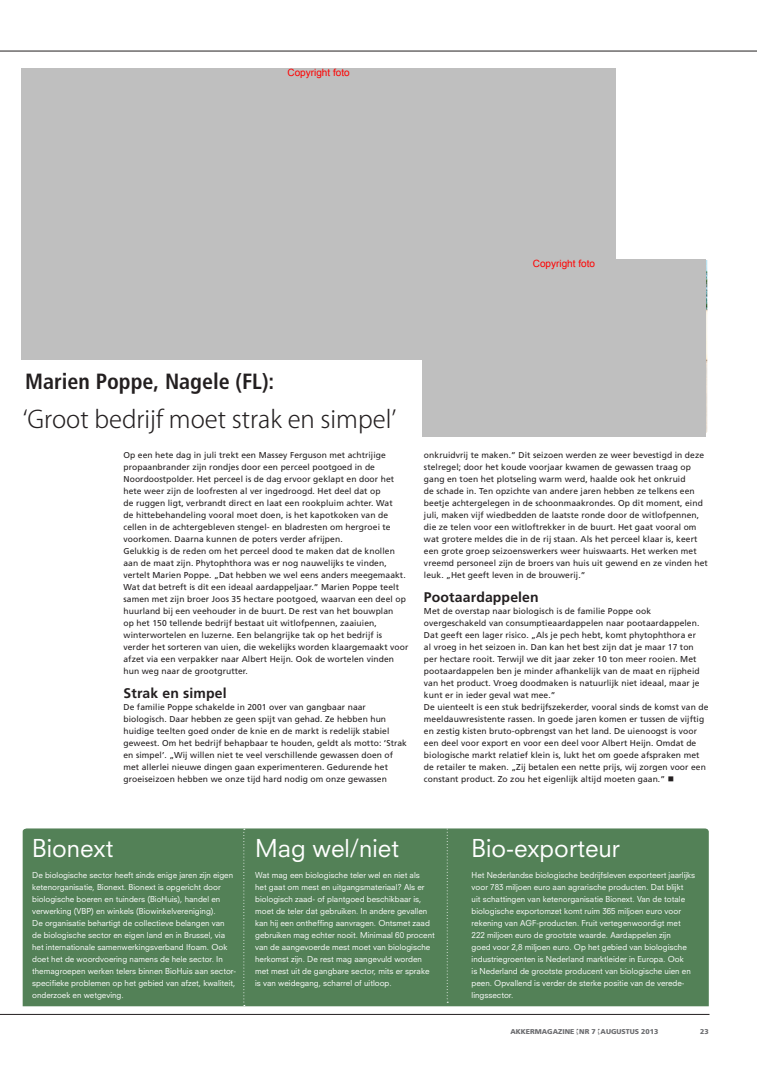
<style>
.page{position:relative;width:757px;height:1080px;background:#fff}
.page>*{position:absolute;margin:0;border:0;box-sizing:border-box;transform-origin:0 0}
.t1{font:300 24px "Koz Go Pro";color:#231f20}
.t2{font:24px "Neuzeit SLT Std";color:#fff}
.t3{font:700 condensed 22px "Frutiger LT Std";color:#231f20}
.t4{font:700 14px "Frutiger LT Std";letter-spacing:.01em;color:#231f20}
.t5{font:10px "Arial";color:#f00}
.t6{font:8.5px/12px "Frutiger LT Std";letter-spacing:.01em;color:#231f20}
.t7{font:8px/12px "Neuzeit SLT Std";color:#fff}
.t8{font:900 7px "Frutiger LT Std";color:#6c6d70}
</style>
<div class="page">
<hr style="left:0;top:1014px;width:709px;height:1px;background:#231f20">
<hr style="left:0;top:51px;width:757px;height:1px;background:#231f20">
<svg style="left:616px;top:259px;width:92px;height:174px"></svg>
<div style="left:23px;top:828px;width:686px;height:178px;background:#538157"></div>
<svg style="left:243px;top:829px;width:2px;height:177px"></svg>
<svg style="left:447px;top:828px;width:1px;height:175px"></svg>
<div style="left:21px;top:68px;width:595px;height:292px;background:#bfbfbf"></div>
<div style="left:422px;top:260px;width:284px;height:177px;background:#bfbfbf"></div>
<p class="t5" style="left:287px;top:66px;width:64px">Copyright foto</p>
<p class="t5" style="left:533px;top:257px;width:64px">Copyright foto</p>
<p class="t3" style="left:25px;top:368px;width:251px">Marien Poppe, Nagele (FL):</p>
<p class="t1" style="left:23px;top:403px;width:375px">ʻGroot bedrijf moet strak en simpelʼ</p>
<p class="t6" style="left:123px;top:449px;width:286px">Op een hete dag in juli trekt een Massey Ferguson met achtrijige propaanbrander zijn rondjes door een perceel pootgoed in de Noordoostpolder. Het perceel is de dag ervoor geklapt en door het hete weer zijn de loofresten al ver ingedroogd. Het deel dat op<br>de ruggen ligt, verbrandt direct en laat een rookpluim achter. Wat<br>de hittebehandeling vooral moet doen, is het kapotkoken van de cellen in de achtergebleven stengel- en bladresten om hergroei te voorkomen. Daarna kunnen de poters verder afrijpen.<br>Gelukkig is de reden om het perceel dood te maken dat de knollen aan de maat zijn. Phytophthora was er nog nauwelijks te vinden, vertelt Marien Poppe. „Dat hebben we wel eens anders meegemaakt.<br>Wat dat betreft is dit een ideaal aardappeljaar.” Marien Poppe teelt samen met zijn broer Joos 35 hectare pootgoed, waarvan een deel op huurland bij een veehouder in de buurt. De rest van het bouwplan<br>op het 150 tellende bedrijf bestaat uit witlofpennen, zaaiuien, winterwortelen en luzerne. Een belangrijke tak op het bedrijf is verder het sorteren van uien, die wekelijks worden klaargemaakt voor afzet via een verpakker naar Albert Heijn. Ook de wortelen vinden hun weg naar de grootgrutter.</p>
<p class="t4" style="left:123px;top:685px;width:105px">Strak en simpel</p>
<p class="t6" style="left:123px;top:701px;width:285px">De familie Poppe schakelde in 2001 over van gangbaar naar biologisch. Daar hebben ze geen spijt van gehad. Ze hebben hun huidige teelten goed onder de knie en de markt is redelijk stabiel geweest. Om het bedrijf behapbaar te houden, geldt als motto: ‘Strak en simpel’. „Wij willen niet te veel verschillende gewassen doen of met allerlei nieuwe dingen gaan experimenteren. Gedurende het groeiseizoen hebben we onze tijd hard nodig om onze gewassen</p>
<p class="t6" style="left:424px;top:449px;width:285px">onkruidvrij te maken.” Dit seizoen werden ze weer bevestigd in deze stelregel; door het koude voorjaar kwamen de gewassen traag op gang en toen het plotseling warm werd, haalde ook het onkruid<br>de schade in. Ten opzichte van andere jaren hebben ze telkens een beetje achtergelegen in de schoonmaakrondes. Op dit moment, eind juli, maken vijf wiedbedden de laatste ronde door de witlofpennen, die ze telen voor een witloftrekker in de buurt. Het gaat vooral om wat grotere meldes die in de rij staan. Als het perceel klaar is, keert een grote groep seizoenswerkers weer huiswaarts. Het werken met vreemd personeel zijn de broers van huis uit gewend en ze vinden het leuk. „Het geeft leven in de brouwerij.”</p>
<p class="t4" style="left:424px;top:589px;width:116px">Pootaardappelen</p>
<p class="t6" style="left:424px;top:605px;width:286px">Met de overstap naar biologisch is de familie Poppe ook overgeschakeld van consumptieaardappelen naar pootaardappelen.<br>Dat geeft een lager risico. „Als je pech hebt, komt phytophthora er<br>al vroeg in het seizoen in. Dan kan het best zijn dat je maar 17 ton per hectare rooit. Terwijl we dit jaar zeker 10 ton meer rooien. Met pootaardappelen ben je minder afhankelijk van de maat en rijpheid van het product. Vroeg doodmaken is natuurlijk niet ideaal, maar je kunt er in ieder geval wat mee.”<br>De uienteelt is een stuk bedrijfszekerder, vooral sinds de komst van de meeldauwresistente rassen. In goede jaren komen er tussen de vijftig en zestig kisten bruto-opbrengst van het land. De uienoogst is voor een deel voor export en voor een deel voor Albert Heijn. Omdat de biologische markt relatief klein is, lukt het om goede afspraken met de retailer te maken. „Zij betalen een nette prijs, wij zorgen voor een constant product. Zo zou het eigenlijk altijd moeten gaan.” ■</p>
<p class="t2" style="left:32px;top:834px;width:83px">Bionext</p>
<p class="t7" style="left:32px;top:869px;width:205px">De biologische sector heeft sinds enige jaren zijn eigen ketenorganisatie, Bionext. Bionext is opgericht door biologische boeren en tuinders (BioHuis), handel en verwerking (VBP) en winkels (Biowinkelvereniging).<br>De organisatie behartigt de collectieve belangen van de biologische sector en eigen land en in Brussel, via het internationale samenwerkingsverband Ifoam. Ook doet het de woordvoering namens de hele sector. In themagroepen werken telers binnen BioHuis aan sector&shy;specifieke problemen op het gebied van afzet, kwaliteit, onderzoek en wetgeving.</p>
<p class="t2" style="left:255px;top:834px;width:146px">Mag wel/niet</p>
<p class="t7" style="left:255px;top:869px;width:181px">Wat mag een biologische teler wel en niet als<br>het gaat om mest en uitgangsmateriaal? Als er biologisch zaad- of plantgoed beschikbaar is, moet de teler dat gebruiken. In andere gevallen kan hij een ontheffing aanvragen. Ontsmet zaad gebruiken mag echter nooit. Minimaal 60 procent van de aangevoerde mest moet van biologische herkomst zijn. De rest mag aangevuld worden met mest uit de gangbare sector, mits er sprake is van weidegang, scharrel of uitloop.</p>
<p class="t2" style="left:471px;top:834px;width:150px">Bio-exporteur</p>
<p class="t7" style="left:471px;top:869px;width:225px">Het Nederlandse biologische bedrijfsleven exporteert jaarlijks voor 783 miljoen euro aan agrarische producten. Dat blijkt<br>uit schattingen van ketenorganisatie Bionext. Van de totale biologische exportomzet komt ruim 365 miljoen euro voor rekening van AGF-producten. Fruit vertegenwoordigt met 222 miljoen euro de grootste waarde. Aardappelen zijn<br>goed voor 2,8 miljoen euro. Op het gebied van biologische industriegroenten is Nederland marktleider in Europa. Ook<br>is Nederland de grootste producent van biologische uien en peen. Opvallend is verder de sterke positie van de verede&shy;lingssector.</p>
<p class="t8" style="left:510px;top:1027px;width:150px">AKKERMAGAZINE NR 7 AUGUSTUS 2013</p>
<p class="t8" style="left:700px;top:1027px;width:10px">23</p>
</div>
